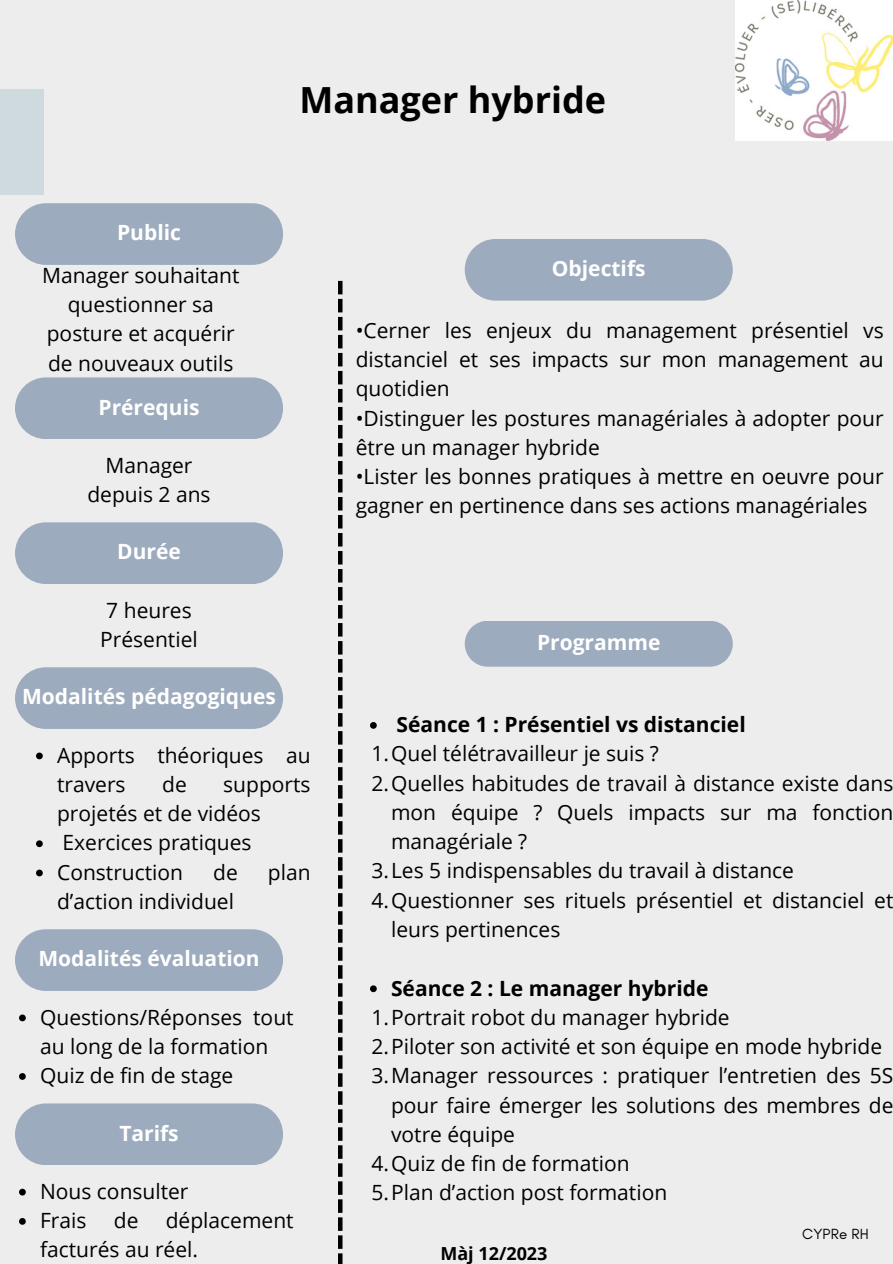
<style>
.page{position:relative;width:893px;height:1264px;background:#fff}
.page>*{position:absolute;margin:0;border:0;box-sizing:border-box;transform-origin:0 0}
.t1{font:700 36px "Open Sans";color:#000}
.t2{font:21px/29.2px "Open Sans";color:#000}
.t3{font:700 21px "Open Sans";color:#fff}
.t4{font:700 21px "Open Sans";color:#000}
.t5{font:700 18px "Open Sans";color:#000}
.t6{font:15px "Glacial Indifference";letter-spacing:.01em;color:#000}
</style>
<div class="page">
<div style="left:0;top:0;width:892px;height:1263px;background:#ededed"></div>
<div style="left:0;top:89px;width:43px;height:106px;background:#cedadd"></div>
<div style="left:15px;top:203px;width:268px;height:62px;background:#9dabbe;border-radius:31px"></div>
<div style="left:15px;top:377px;width:268px;height:62px;background:#9dabbe;border-radius:31px"></div>
<div style="left:15px;top:522px;width:268px;height:62px;background:#9dabbe;border-radius:31px"></div>
<div style="left:464px;top:239px;width:268px;height:61px;background:#9dabbe;border-radius:31px"></div>
<div style="left:15px;top:667px;width:268px;height:62px;background:#9dabbe;border-radius:31px"></div>
<div style="left:15px;top:929px;width:268px;height:61px;background:#9dabbe;border-radius:31px"></div>
<svg style="left:338px;top:281px;width:4px;height:982px"></svg>
<div style="left:464px;top:621px;width:268px;height:45px;background:#9dabbe"></div>
<svg style="left:36px;top:752px;width:7px;height:7px"></svg>
<svg style="left:36px;top:840px;width:7px;height:7px"></svg>
<svg style="left:36px;top:869px;width:7px;height:7px"></svg>
<svg style="left:19px;top:1014px;width:7px;height:7px"></svg>
<svg style="left:19px;top:1073px;width:7px;height:6px"></svg>
<div style="left:15px;top:1103px;width:268px;height:62px;background:#9dabbe;border-radius:31px"></div>
<svg style="left:19px;top:1188px;width:7px;height:7px"></svg>
<svg style="left:19px;top:1218px;width:7px;height:6px"></svg>
<svg style="left:370px;top:722px;width:7px;height:6px"></svg>
<svg style="left:370px;top:985px;width:7px;height:7px"></svg>
<img style="left:735px;top:1px;width:157px;height:139px">
<h1 class="t1" style="left:299px;top:75px;width:308px">Manager hybride</h1>
<p class="t3" style="left:117px;top:218px;width:65px">Public</p>
<p class="t2" style="left:42px;top:260px;width:199px;text-align:center">Manager souhaitant questionner sa posture et acquérir de nouveaux outils</p>
<p class="t3" style="left:98px;top:392px;width:102px">Prérequis</p>
<p class="t2" style="left:87px;top:450px;width:125px;text-align:center">Manager depuis 2 ans</p>
<p class="t3" style="left:117px;top:537px;width:65px">Durée</p>
<p class="t2" style="left:100px;top:595px;width:99px">7 heures<br>Présentiel</p>
<p class="t3" style="left:22px;top:682px;width:255px">Modalités pédagogiques</p>
<p class="t3" style="left:552px;top:254px;width:95px">Objectifs</p>
<p class="t2" style="left:355px;top:315px;width:529px;text-align:justify">•Cerner les enjeux du management présentiel vs distanciel et ses impacts sur mon management au quotidien</p>
<p class="t2" style="left:355px;top:403px;width:529px">•Distinguer les postures managériales à adopter pour être un manager hybride</p>
<p class="t2" style="left:355px;top:461px;width:529px">•Lister les bonnes pratiques à mettre en oeuvre pour gagner en pertinence dans ses actions managériales</p>
<p class="t3" style="left:537px;top:627px;width:125px">Programme</p>
<p class="t2" style="left:57px;top:740px;width:255px">Apports théoriques au travers</p>
<p class="t2" style="left:162px;top:769px;width:26px">de</p>
<p class="t2" style="left:57px;top:769px;width:255px;text-indent:166px">supports projetés et de vidéos<br>Exercices pratiques<br>Construction</p>
<p class="t2" style="left:213px;top:857px;width:26px">de</p>
<p class="t2" style="left:268px;top:857px;width:44px">plan</p>
<p class="t2" style="left:57px;top:886px;width:178px">d’action individuel</p>
<p class="t3" style="left:38px;top:944px;width:223px">Modalités évaluation</p>
<p class="t2" style="left:40px;top:1001px;width:255px">Questions/Réponses tout au long de la formation<br>Quiz de fin de stage</p>
<p class="t3" style="left:119px;top:1118px;width:61px">Tarifs</p>
<p class="t2" style="left:40px;top:1176px;width:150px">Nous consulter<br>Frais</p>
<p class="t2" style="left:40px;top:1205px;width:255px;text-indent:126px">déplacement facturés au réel.</p>
<p class="t2" style="left:114px;top:1205px;width:26px">de</p>
<p class="t4" style="left:396px;top:709px;width:350px">Séance 1 : Présentiel vs distanciel</p>
<p class="t2" style="left:371px;top:738px;width:289px">1.Quel télétravailleur je suis ?</p>
<p class="t2" style="left:371px;top:768px;width:523px">2.Quelles habitudes de travail à distance existe dans</p>
<p class="t2" style="left:391px;top:797px;width:504px">mon équipe ? Quels impacts sur ma fonction</p>
<p class="t2" style="left:391px;top:826px;width:138px">managériale ?</p>
<p class="t2" style="left:371px;top:855px;width:424px">3.Les 5 indispensables du travail à distance</p>
<p class="t2" style="left:371px;top:885px;width:523px">4.Questionner ses rituels présentiel et distanciel et</p>
<p class="t2" style="left:391px;top:914px;width:171px">leurs pertinences</p>
<p class="t4" style="left:391px;top:973px;width:319px">Séance 2 : Le manager hybride</p>
<p class="t2" style="left:371px;top:1002px;width:360px">1.Portrait robot du manager hybride</p>
<p class="t2" style="left:371px;top:1031px;width:512px">2.Piloter son activité et son équipe en mode hybride</p>
<p class="t2" style="left:371px;top:1060px;width:523px">3.Manager ressources : pratiquer l’entretien des 5S</p>
<p class="t2" style="left:391px;top:1089px;width:504px">pour faire émerger les solutions des membres de</p>
<p class="t2" style="left:391px;top:1119px;width:125px">votre équipe</p>
<p class="t2" style="left:371px;top:1148px;width:260px">4.Quiz de fin de formation</p>
<p class="t2" style="left:371px;top:1177px;width:297px">5.Plan d’action post formation</p>
<p class="t5" style="left:440px;top:1240px;width:108px">Màj 12/2023</p>
<p class="t6" style="left:802px;top:1225px;width:68px">CYPRe RH</p>
</div>
